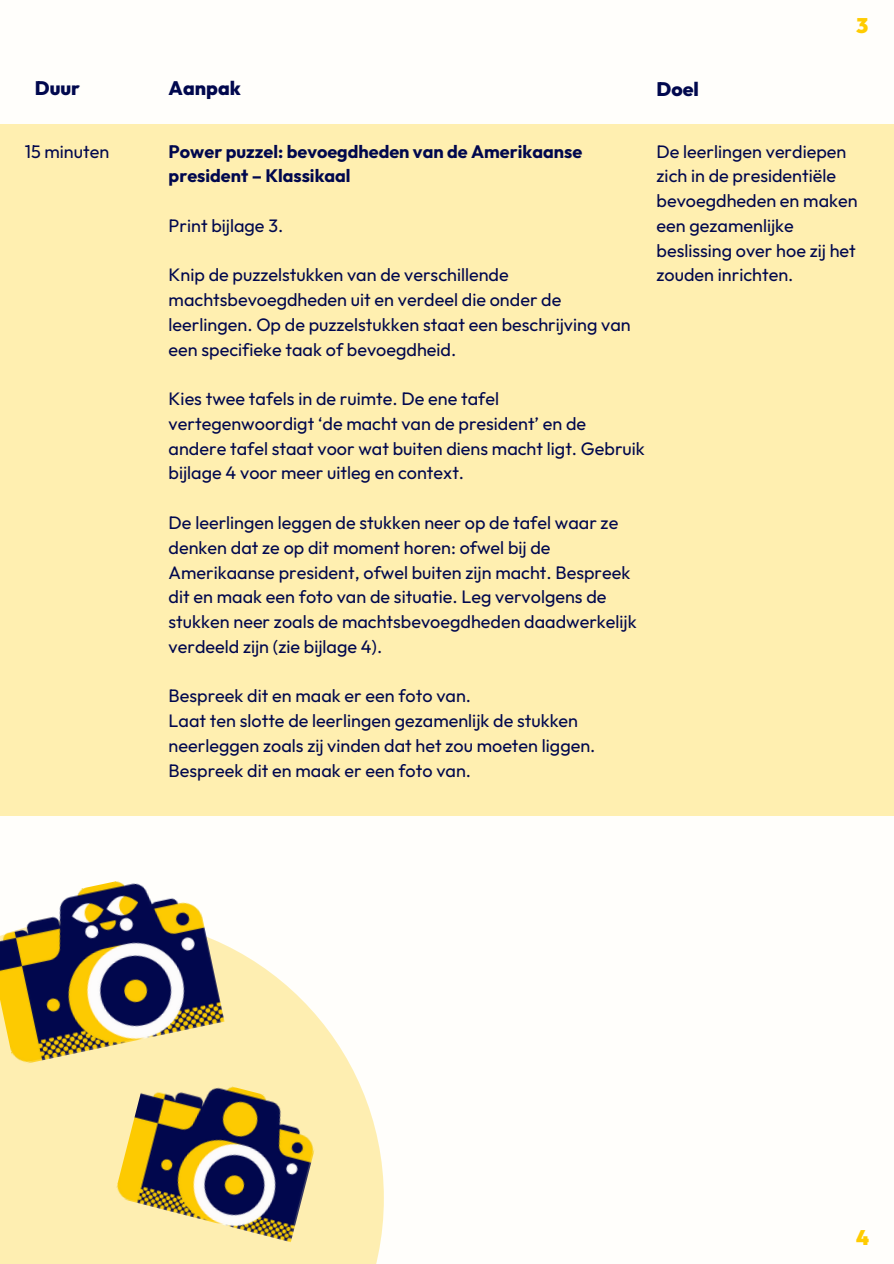
<style>
.page{position:relative;width:894px;height:1264px;background:#fff}
.page>*{position:absolute;margin:0;border:0;box-sizing:border-box;transform-origin:0 0}
.t1{font:900 21px "Outfit";color:#ffcc01}
.t2{font:800 19.5px "Outfit";color:#01084e}
.t3{font:18px/24.8px "Outfit";color:#01084e}
.t4{font:700 18px/24.8px "Outfit";color:#01084e}
</style>
<div class="page">
<div style="left:0;top:0;width:893px;height:1263px;background:#fffefb"></div>
<svg style="left:0;top:944px;width:384px;height:319px;fill:#feeeb1"></svg>
<div style="left:0;top:124px;width:893px;height:691px;background:#ffefb0"></div>
<img style="left:0;top:880px;width:224px;height:186px">
<img style="left:114px;top:1064px;width:210px;height:178px">
<p class="t2" style="left:35px;top:76px;width:47px">Duur</p>
<p class="t2" style="left:168px;top:76px;width:74px">Aanpak</p>
<p class="t2" style="left:656px;top:77px;width:44px">Doel</p>
<p class="t1" style="left:855px;top:12px;width:14px">3</p>
<p class="t3" style="left:25px;top:138px;width:86px">15 minuten</p>
<h1 class="t4" style="left:168px;top:138px;width:415px">Power puzzel: bevoegdheden van de Amerikaanse president – Klassikaal</h1>
<h1 class="t3" style="left:168px;top:213px;width:116px">Print bijlage 3.</h1>
<h1 class="t3" style="left:168px;top:262px;width:463px">Knip de puzzelstukken van de verschillende machtsbevoegdheden uit en verdeel die onder de leerlingen. Op de puzzelstukken staat een beschrijving van een specifieke taak of bevoegdheid.</h1>
<p class="t3" style="left:168px;top:386px;width:477px">Kies twee tafels in de ruimte. De ene tafel vertegenwoordigt ‘de macht van de president’ en de andere tafel staat voor wat buiten diens macht ligt. Gebruik bijlage 4 voor meer uitleg en context.</p>
<p class="t3" style="left:168px;top:510px;width:469px">De leerlingen leggen de stukken neer op de tafel waar ze denken dat ze op dit moment horen: ofwel bij de Amerikaanse president, ofwel buiten zijn macht. Bespreek dit en maak een foto van de situatie. Leg vervolgens de stukken neer zoals de machtsbevoegdheden daadwerkelijk verdeeld zijn (zie bijlage 4).</p>
<h1 class="t3" style="left:168px;top:683px;width:304px">Bespreek dit en maak er een foto van.</h1>
<p class="t3" style="left:168px;top:708px;width:428px">Laat ten slotte de leerlingen gezamenlijk de stukken neerleggen zoals zij vinden dat het zou moeten liggen.<br>Bespreek dit en maak er een foto van.</p>
<p class="t3" style="left:656px;top:138px;width:202px">De leerlingen verdiepen zich in de presidentiële bevoegdheden en maken een gezamenlijke beslissing over hoe zij het zouden inrichten.</p>
<p class="t1" style="left:855px;top:1224px;width:14px">4</p>
</div>
